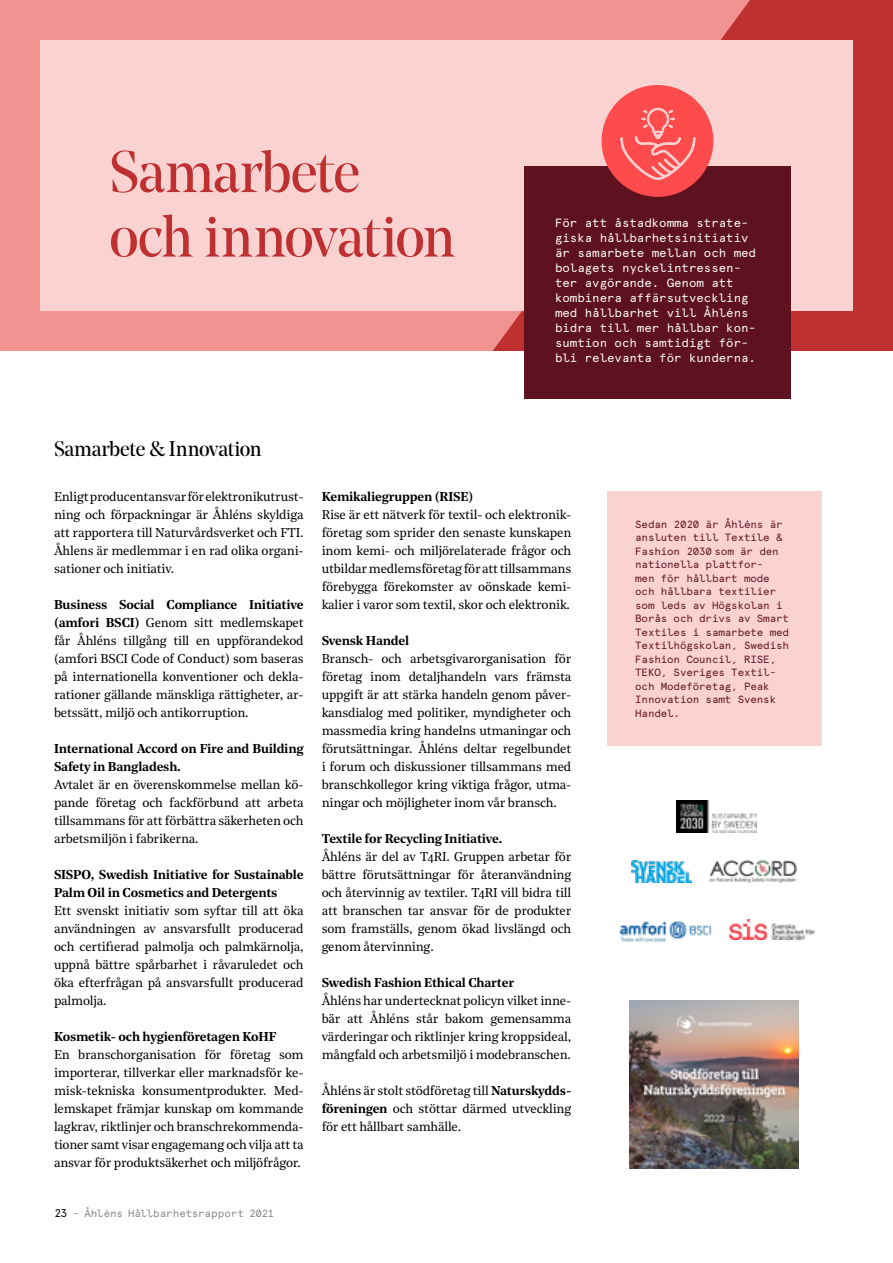
<style>
.page{position:relative;width:893px;height:1263px;background:#fff}
.page>*{position:absolute;margin:0;border:0;box-sizing:border-box;transform-origin:0 0}
.t1{font:58.35px "Noe Display Ahlens";letter-spacing:-.015em;color:#bf3030}
.t2{font:21px "Noe Display Ahlens";letter-spacing:-.01em;color:#000}
.t3{font:12.75px/18px "Noe Text";letter-spacing:-.015em;color:#000;text-align:justify}
.t4{font:600 12.75px/18px "Noe Text";letter-spacing:-.015em;color:#000}
.t5{font:12px/15px "Apercu Mono";color:#fff}
.t6{font:10.5px/13.5px "Apercu Mono";letter-spacing:-.01em;color:#5e1220}
.t7{font:10.5px "Apercu Mono";letter-spacing:-.005em;color:#878787}
.s1{font-weight:600}
.s2{font-size:11.25px;color:#000}
</style>
<div class="page">
<div style="left:0;top:0;width:893px;height:408px;background:#bf3030"></div>
<div style="left:0;top:0;width:750px;height:351px;background:#f19391"></div>
<div style="left:40px;top:40px;width:813px;height:271px;background:#fad2d2"></div>
<div style="left:0;top:351px;width:893px;height:363px;background:#fff"></div>
<div style="left:524px;top:167px;width:267px;height:232px;background:#5e1220"></div>
<div style="left:607px;top:492px;width:214px;height:254px;background:#fad2d2"></div>
<img style="left:709px;top:860px;width:87px;height:23px">
<img style="left:619px;top:921px;width:93px;height:22px">
<img style="left:729px;top:919px;width:85px;height:20px">
<img style="left:632px;top:860px;width:60px;height:23px">
<img style="left:676px;top:801px;width:80px;height:32px">
<img style="left:629px;top:1000px;width:170px;height:168px">
<div style="left:602px;top:85px;width:111px;height:112px;background:#ff4b4b;border-radius:50%"></div>
<svg style="left:620px;top:108px;width:76px;height:76px"></svg>
<p class="t1" style="left:109px;top:136px;width:253px">Samarbete</p>
<p class="t1" style="left:109px;top:200px;width:348px">och innovation</p>
<p class="t5" style="left:555px;top:216px;width:202px">För att åstadkomma strate&shy;giska hållbarhetsinitiativ är samarbete mellan och med bolagets nyckelintressen&shy;ter avgörande. Genom att kombinera affärsutveckling med hållbarhet vill Åhléns bidra till mer hållbar kon&shy;sumtion och samtidigt för&shy;bli relevanta för kunderna.</p>
<p class="t2" style="left:54px;top:435px;width:209px">Samarbete &amp; Innovation</p>
<p class="t3" style="left:54px;top:487px;width:251px">Enligt producentansvar för elektronikutrust&shy;ning och förpackningar är Åhléns skyldiga att rapportera till Naturvårdsverket och FTI.<br>Åhlens är medlemmar i en rad olika organi&shy;sationer och initiativ.</p>
<p class="t3" style="left:54px;top:595px;width:251px"><span class="s1">Business Social Compliance Initiative (amfori BSCI)</span> Genom sitt medlemskapet får Åhléns tillgång till en uppförandekod (amfori BSCI Code of Conduct) som baseras på internationella konventioner och dekla&shy;rationer gällande mänskliga rättigheter, ar&shy;betssätt, miljö och antikorruption.</p>
<p class="t4" style="left:54px;top:739px;width:251px">International Accord on Fire and Building<br>Safety in Bangladesh.</p>
<p class="t3" style="left:54px;top:775px;width:251px">Avtalet är en överenskommelse mellan kö&shy;pande företag och fackförbund att arbeta tillsammans för att förbättra säkerheten och arbetsmiljön i fabrikerna.</p>
<p class="t4" style="left:54px;top:865px;width:251px">SISPO, Swedish Initiative for Sustainable<br>Palm Oil in Cosmetics and Detergents</p>
<p class="t3" style="left:54px;top:901px;width:251px">Ett svenskt initiativ som syftar till att öka användningen av ansvarsfullt producerad och certifierad palmolja och palmkärnolja, uppnå bättre spårbarhet i råvaruledet och öka efterfrågan på ansvarsfullt producerad palmolja.</p>
<p class="t4" style="left:54px;top:1027px;width:224px">Kosmetik- och hygienföretagen KoHF</p>
<p class="t3" style="left:54px;top:1045px;width:251px">En branschorganisation för företag som importerar, tillverkar eller marknadsför ke&shy;misk-tekniska konsumentprodukter. Med&shy;lemskapet främjar kunskap om kommande lagkrav, riktlinjer och branschrekommenda&shy;tioner samt visar engagemang och vilja att ta ansvar för produktsäkerhet och miljöfrågor.</p>
<p class="t7" style="left:54px;top:1207px;width:222px"><span class="s2">23</span> - Åhléns Hållbarhetsrapport 2021</p>
<p class="t4" style="left:322px;top:487px;width:153px">Kemikaliegruppen (RISE)</p>
<p class="t3" style="left:322px;top:505px;width:251px">Rise är ett nätverk för textil- och elektronik&shy;företag som sprider den senaste kunskapen inom kemi- och miljörelaterade frågor och utbildar medlemsföretag för att tillsammans förebygga förekomster av oönskade kemi&shy;kalier i varor som textil, skor och elektronik.</p>
<p class="t4" style="left:322px;top:631px;width:89px">Svensk Handel</p>
<p class="t3" style="left:322px;top:649px;width:251px">Bransch- och arbetsgivarorganisation för företag inom detaljhandeln vars främsta uppgift är att stärka handeln genom påver&shy;kansdialog med politiker, myndigheter och massmedia kring handelns utmaningar och förutsättningar. Åhléns deltar regelbundet i forum och diskussioner tillsammans med branschkollegor kring viktiga frågor, utma&shy;ningar och möjligheter inom vår bransch.</p>
<p class="t4" style="left:322px;top:829px;width:182px">Textile for Recycling Initiative.</p>
<p class="t3" style="left:322px;top:847px;width:251px">Åhléns är del av T4RI. Gruppen arbetar för bättre förutsättningar för återanvändning och återvinnig av textiler. T4RI vill bidra till att branschen tar ansvar för de produkter som framställs, genom ökad livslängd och genom återvinning.</p>
<p class="t4" style="left:322px;top:973px;width:194px">Swedish Fashion Ethical Charter</p>
<p class="t3" style="left:322px;top:991px;width:251px">Åhléns har undertecknat policyn vilket inne&shy;bär att Åhléns står bakom gemensamma värderingar och riktlinjer kring kroppsideal, mångfald och arbetsmiljö i modebranschen.</p>
<p class="t3" style="left:322px;top:1081px;width:251px">Åhléns är stolt stödföretag till <span class="s1">Naturskydds&shy;föreningen</span> och stöttar därmed utveckling för ett hållbart samhälle.</p>
<p class="t6" style="left:635px;top:517px;width:155px">Sedan 2020 är Åhléns är ansluten till Textile &amp;<br>Fashion 2030 som är den nationella plattfor-<br>men för hållbart mode och hållbara textilier som leds av Högskolan i<br>Borås och drivs av Smart<br>Textiles i samarbete med<br>Textilhögskolan, Swedish<br>Fashion Council, RISE,<br>TEKO, Sveriges Textil&shy;och Modeföretag, Peak<br>Innovation samt Svensk<br>Handel.</p>
</div>
